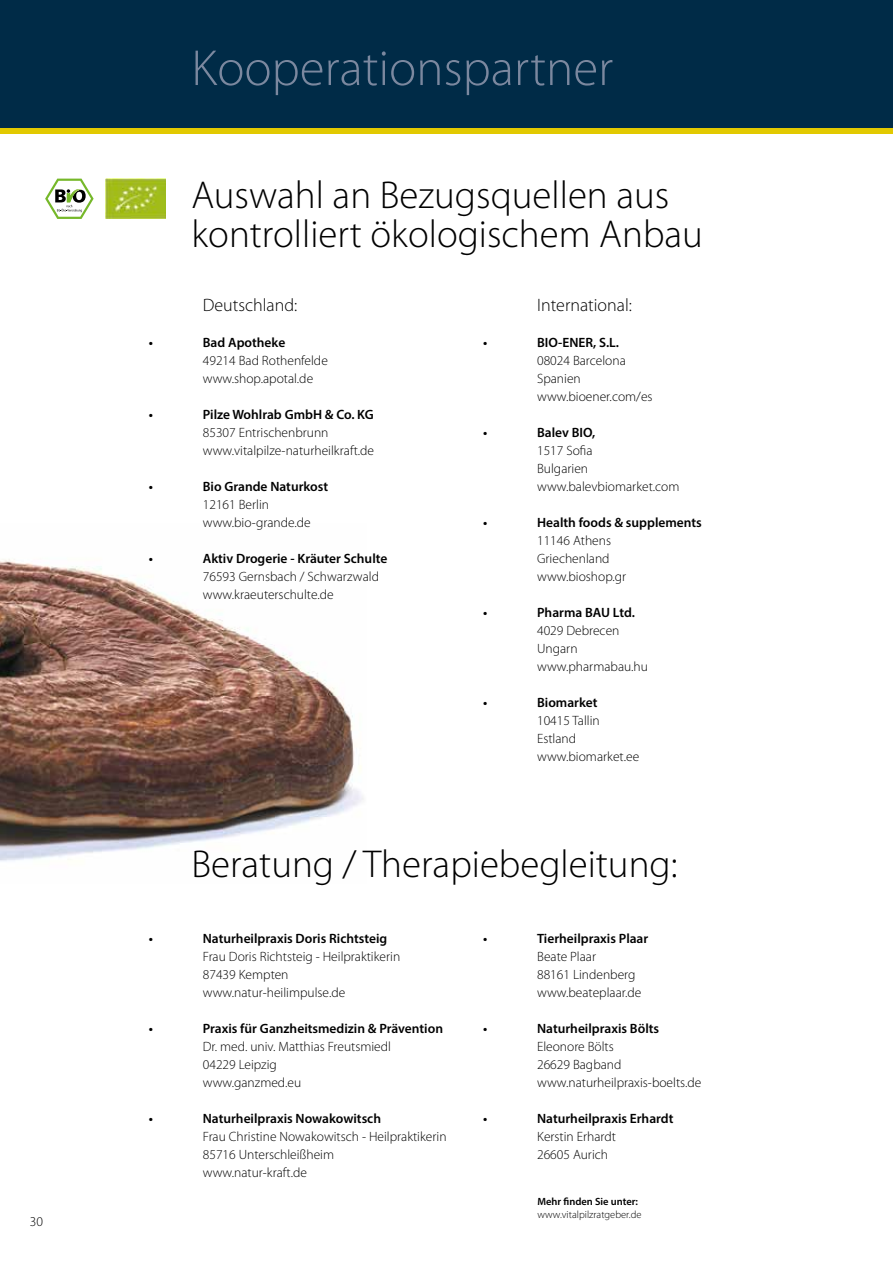
<style>
.page{position:relative;width:893px;height:1263px;background:#fff}
.page>*{position:absolute;margin:0;border:0;box-sizing:border-box;transform-origin:0 0}
.t1{font:300 51px "Myriad Pro";color:#7b889f}
.t2{font:300 39px/39px "Myriad Pro";color:#000}
.t3{font:300 18px "Myriad Pro";color:#000}
.t4{font:300 13.5px/18px "Myriad Pro";color:#000}
.t5{font:600 13.5px "Myriad Pro";color:#000}
.t6{font:300 10.5px "Myriad Pro";color:#000}
.t7{font:600 10.5px "Myriad Pro";color:#000}
</style>
<div class="page">
<img style="left:0;top:559px;width:364px;height:302px">
<div style="left:0;top:0;width:893px;height:134px;background:#e2c900"></div>
<div style="left:0;top:0;width:893px;height:128px;background:#002b47"></div>
<svg style="left:45px;top:179px;width:49px;height:40px"></svg>
<img style="left:105px;top:179px;width:61px;height:40px">
<p class="t4" style="left:30px;top:1213px;width:15px">30</p>
<h1 class="t1" style="left:191px;top:37px;width:423px">Kooperationspartner</h1>
<h2 class="t2" style="left:191px;top:175px;width:513px">Auswahl an Bezugsquellen aus kontrolliert ökologischem Anbau</h2>
<h3 class="t3" style="left:203px;top:294px;width:96px">Deutschland:</h3>
<p class="t5" style="left:149px;top:334px;width:6px">•</p>
<p class="t5" style="left:203px;top:334px;width:84px">Bad Apotheke</p>
<p class="t4" style="left:203px;top:352px;width:127px">49214 Bad Rothenfelde www.shop.apotal.de</p>
<p class="t5" style="left:149px;top:406px;width:6px">•</p>
<p class="t5" style="left:203px;top:406px;width:172px">Pilze Wohlrab GmbH &amp; Co. KG</p>
<p class="t4" style="left:203px;top:424px;width:173px">85307 Entrischenbrunn www.vitalpilze-naturheilkraft.de</p>
<p class="t5" style="left:149px;top:478px;width:6px">•</p>
<p class="t5" style="left:203px;top:478px;width:127px">Bio Grande Naturkost</p>
<p class="t4" style="left:203px;top:496px;width:109px">12161 Berlin www.bio-grande.de</p>
<p class="t5" style="left:149px;top:550px;width:6px">•</p>
<p class="t5" style="left:203px;top:550px;width:186px">Aktiv Drogerie - Kräuter Schulte</p>
<p class="t4" style="left:203px;top:567px;width:178px">76593 Gernsbach / Schwarzwald www.kraeuterschulte.de</p>
<h3 class="t3" style="left:537px;top:294px;width:96px">International:</h3>
<p class="t5" style="left:483px;top:334px;width:6px">•</p>
<p class="t5" style="left:537px;top:334px;width:83px">BIO-ENER, S.L.</p>
<p class="t4" style="left:537px;top:352px;width:117px">08024 Barcelona<br>Spanien www.bioener.com/es</p>
<p class="t5" style="left:483px;top:424px;width:6px">•</p>
<p class="t5" style="left:537px;top:424px;width:60px">Balev BIO,</p>
<p class="t4" style="left:537px;top:442px;width:144px">1517 Sofia<br>Bulgarien www.balevbiomarket.com</p>
<p class="t5" style="left:483px;top:514px;width:6px">•</p>
<p class="t5" style="left:537px;top:514px;width:166px">Health foods &amp; supplements</p>
<p class="t4" style="left:537px;top:531px;width:91px">11146 Athens<br>Griechenland www.bioshop.gr</p>
<p class="t5" style="left:483px;top:604px;width:6px">•</p>
<p class="t5" style="left:537px;top:604px;width:99px">Pharma BAU Ltd.</p>
<p class="t4" style="left:537px;top:621px;width:112px">4029 Debrecen<br>Ungarn www.pharmabau.hu</p>
<p class="t5" style="left:483px;top:694px;width:6px">•</p>
<p class="t5" style="left:537px;top:694px;width:62px">Biomarket</p>
<p class="t4" style="left:537px;top:711px;width:104px">10415 Tallin<br>Estland www.biomarket.ee</p>
<h2 class="t2" style="left:191px;top:844px;width:488px">Beratung / Therapiebegleitung:</h2>
<p class="t5" style="left:149px;top:930px;width:6px">•</p>
<p class="t5" style="left:203px;top:930px;width:186px">Naturheilpraxis Doris Richtsteig</p>
<p class="t4" style="left:203px;top:947px;width:199px">Frau Doris Richtsteig - Heilpraktikerin<br>87439 Kempten www.natur-heilimpulse.de</p>
<p class="t5" style="left:149px;top:1020px;width:6px">•</p>
<p class="t5" style="left:203px;top:1020px;width:242px">Praxis für Ganzheitsmedizin &amp; Prävention</p>
<p class="t4" style="left:203px;top:1037px;width:190px">Dr. med. univ. Matthias Freutsmiedl<br>04229 Leipzig<br>www.ganzmed.eu</p>
<p class="t5" style="left:149px;top:1110px;width:6px">•</p>
<p class="t5" style="left:203px;top:1110px;width:180px">Naturheilpraxis Nowakowitsch</p>
<p class="t4" style="left:203px;top:1127px;width:245px">Frau Christine Nowakowitsch - Heilpraktikerin<br>85716 Unterschleißheim<br>www.natur-kraft.de</p>
<p class="t5" style="left:483px;top:930px;width:6px">•</p>
<p class="t5" style="left:537px;top:930px;width:113px">Tierheilpraxis Plaar</p>
<p class="t4" style="left:537px;top:947px;width:106px">Beate Plaar<br>88161 Lindenberg www.beateplaar.de</p>
<p class="t5" style="left:483px;top:1020px;width:6px">•</p>
<p class="t5" style="left:537px;top:1020px;width:124px">Naturheilpraxis Bölts</p>
<p class="t4" style="left:537px;top:1037px;width:166px">Eleonore Bölts<br>26629 Bagband www.naturheilpraxis-boelts.de</p>
<p class="t5" style="left:483px;top:1110px;width:6px">•</p>
<p class="t5" style="left:537px;top:1110px;width:138px">Naturheilpraxis Erhardt</p>
<p class="t4" style="left:537px;top:1127px;width:80px">Kerstin Erhardt<br>26605 Aurich</p>
<p class="t7" style="left:537px;top:1194px;width:102px">Mehr finden Sie unter:</p>
<p class="t6" style="left:537px;top:1208px;width:106px">www.vitalpilzratgeber.de</p>
</div>
